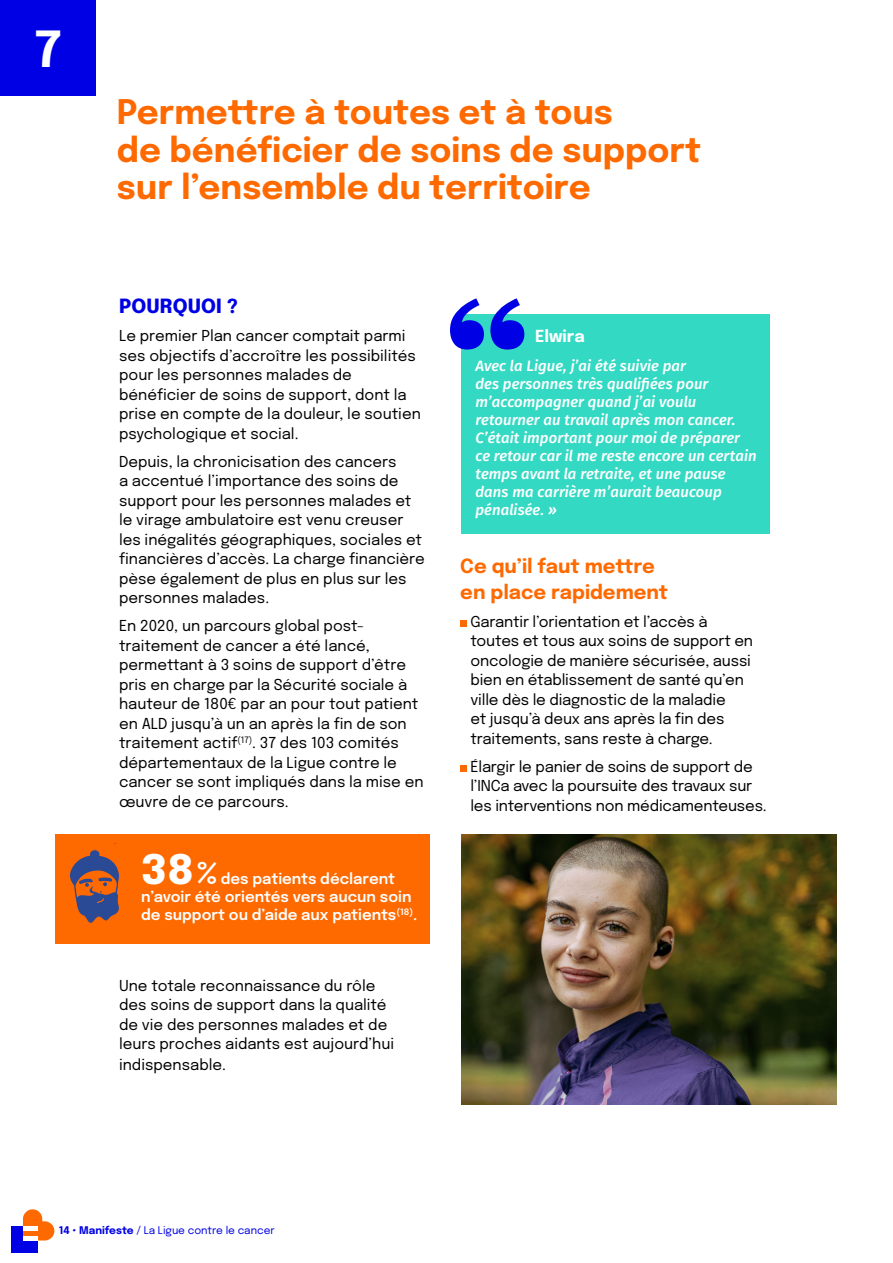
<style>
.page{position:relative;width:893px;height:1263px;background:#fff}
.page>*{position:absolute;margin:0;border:0;box-sizing:border-box;transform-origin:0 0}
.t1{font:700 49.5px "Epilogue";color:#fff}
.t2{font:700 33.75px/37.5px "Epilogue";color:#fe6900}
.t3{font:700 19.5px/25.5px "Epilogue";color:#fe6900}
.t4{font:800 19.5px "Epilogue";letter-spacing:.005em;color:#0000e5}
.t5{font:700 16.5px "Epilogue";color:#fff}
.t6{font:15px/19.5px "Epilogue";color:#000}
.t7{font:italic 15px/18px "Fira Sans OT Medium";color:#fff}
.t8{font:600 15px/18px "Epilogue";color:#fff}
.t9{font:10.5px "Epilogue";color:#0000e5}
.s1{font-weight:800;font-size:40.5px}
.s2{font-weight:800;font-size:30px}
.s3{font-weight:700}
</style>
<div class="page">
<div style="left:11px;top:1226px;width:26px;height:26px;background:#0000e5"></div>
<svg style="left:23px;top:1209px;width:31px;height:31px"></svg>
<hr style="left:23px;top:1226px;width:14px;height:4px;background:#fff">
<hr style="left:23px;top:1236px;width:14px;height:4px;background:#fff">
<div style="left:460px;top:620px;width:7px;height:6px;background:#fe6900"></div>
<div style="left:460px;top:765px;width:7px;height:6px;background:#fe6900"></div>
<div style="left:0;top:0;width:96px;height:96px;background:#0000e5"></div>
<hr style="left:892px;top:0;width:1px;height:96px;background:#0000e5">
<div style="left:55px;top:834px;width:375px;height:110px;background:#fe6900"></div>
<svg style="left:70px;top:843px;width:49px;height:80px"></svg>
<div style="left:461px;top:314px;width:309px;height:219px;background:#34d9c3"></div>
<svg style="left:450px;top:298px;width:74px;height:51px"></svg>
<img style="left:461px;top:834px;width:376px;height:271px">
<h1 class="t1" style="left:34px;top:12px;width:28px">7</h1>
<h2 class="t2" style="left:117px;top:91px;width:586px">Permettre à toutes et à tous<br>de bénéficier de soins de support sur l’ensemble du territoire</h2>
<h3 class="t4" style="left:119px;top:291px;width:120px">POURQUOI ?</h3>
<p class="t6" style="left:119px;top:325px;width:303px">Le premier Plan cancer comptait parmi ses objectifs d’accroître les possibilités pour les personnes malades de bénéficier de soins de support, dont la prise en compte de la douleur, le soutien psychologique et social.</p>
<p class="t6" style="left:119px;top:451px;width:307px">Depuis, la chronicisation des cancers<br>a accentué l’importance des soins de support pour les personnes malades et le virage ambulatoire est venu creuser les inégalités géographiques, sociales et financières d’accès. La charge financière pèse également de plus en plus sur les personnes malades.</p>
<p class="t6" style="left:119px;top:615px;width:306px">En 2020, un parcours global post&shy;traitement de cancer a été lancé, permettant à 3 soins de support d’être pris en charge par la Sécurité sociale à hauteur de 180€ par an pour tout patient en ALD jusqu’à un an après la fin de son traitement actif<sup>(17)</sup>. 37 des 103 comités départementaux de la Ligue contre le cancer se sont impliqués dans la mise en œuvre de ce parcours.</p>
<p class="t8" style="left:141px;top:868px;width:278px"><span class="s1">38</span><span class="s2">%</span> des patients déclarent n’avoir été orientés vers aucun soin de support ou d’aide aux patients<sup>(18)</sup>.</p>
<p class="t6" style="left:119px;top:975px;width:277px">Une totale reconnaissance du rôle des soins de support dans la qualité de vie des personnes malades et de leurs proches aidants est aujourd’hui</p>
<p class="t6" style="left:119px;top:1054px;width:109px">indispensable.</p>
<p class="t5" style="left:535px;top:324px;width:51px">Elwira</p>
<p class="t7" style="left:475px;top:358px;width:283px">Avec la Ligue, j’ai été suivie par<br>des personnes très qualifiées pour m’accompagner quand j’ai voulu retourner au travail après mon cancer.<br>C’était important pour moi de préparer ce retour car il me reste encore un certain temps avant la retraite, et une pause dans ma carrière m’aurait beaucoup pénalisée. »</p>
<h3 class="t3" style="left:460px;top:552px;width:209px">Ce qu’il faut mettre en place rapidement</h3>
<p class="t6" style="left:470px;top:611px;width:284px">Garantir l’orientation et l’accès à toutes et tous aux soins de support en oncologie de manière sécurisée, aussi bien en établissement de santé qu’en ville dès le diagnostic de la maladie<br>et jusqu’à deux ans après la fin des traitements, sans reste à charge.</p>
<p class="t6" style="left:470px;top:756px;width:298px">Élargir le panier de soins de support de l’INCa avec la poursuite des travaux sur les interventions non médicamenteuses.</p>
<p class="t9" style="left:59px;top:1223px;width:218px"><span class="s3">14 • Manifeste</span> / La Ligue contre le cancer</p>
</div>
